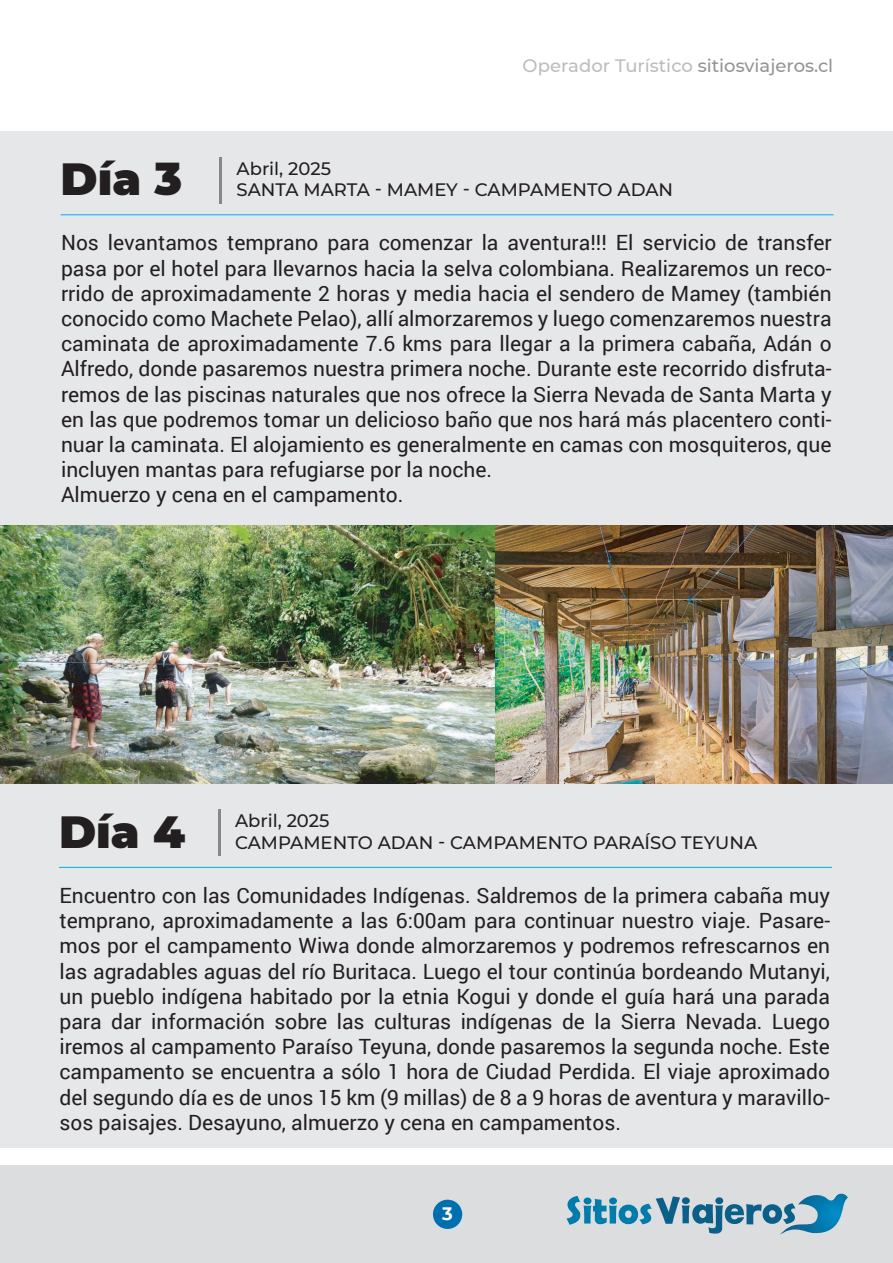
<style>
.page{position:relative;width:893px;height:1263px;background:#fff}
.page>*{position:absolute;margin:0;border:0;box-sizing:border-box;transform-origin:0 0}
.t1{font:900 45px "Montserrat";color:#231f20}
.t2{font:21px/25.2px "Roboto";color:#231f20;text-align:justify}
.t3{font:500 18px/21.6px "Montserrat";color:#231f20}
.t4{font:500 18px "Montserrat";color:#bcbdc0}
.t5{font:700 18px "Montserrat";color:#fff}
.s1{color:#939598}
</style>
<div class="page">
<img style="left:0;top:525px;width:495px;height:259px">
<img style="left:495px;top:525px;width:398px;height:259px">
<div style="left:0;top:1164px;width:893px;height:98px;background:#dcdddf"></div>
<div style="left:433px;top:1200px;width:29px;height:29px;background:#006fb0;border-radius:50%"></div>
<div style="left:0;top:784px;width:893px;height:364px;background:#e6e7e9"></div>
<hr style="left:218px;top:809px;width:2px;height:47px;background:#86888b">
<hr style="left:59px;top:867px;width:773px;height:1px;background:#00aeef">
<div style="left:0;top:131px;width:893px;height:394px;background:#e6e7e9"></div>
<hr style="left:219px;top:157px;width:3px;height:47px;background:#86888b">
<hr style="left:61px;top:214px;width:773px;height:1px;background:#00aeef">
<svg style="left:566px;top:1194px;width:282px;height:41px"></svg>
<p class="t4" style="left:523px;top:53px;width:312px">Operador Turístico <span class="s1">sitiosviajeros.cl</span></p>
<h1 class="t1" style="left:61px;top:146px;width:123px">Día 3</h1>
<p class="t3" style="left:237px;top:157px;width:438px">Abril, 2025<br>SANTA MARTA - MAMEY - CAMPAMENTO ADAN</p>
<p class="t2" style="left:61px;top:229px;width:772px;text-align:left">Nos levantamos temprano para comenzar la aventura!!! El servicio de transfer pasa por el hotel para llevarnos hacia la selva colombiana. Realizaremos un reco&shy;rrido de aproximadamente 2 horas y media hacia el sendero de Mamey (también conocido como Machete Pelao), allí almorzaremos y luego comenzaremos nuestra caminata de aproximadamente 7.6 kms para llegar a la primera cabaña, Adán o Alfredo, donde pasaremos nuestra primera noche. Durante este recorrido disfruta&shy;remos de las piscinas naturales que nos ofrece la Sierra Nevada de Santa Marta y en las que podremos tomar un delicioso baño que nos hará más placentero conti&shy;nuar la caminata. El alojamiento es generalmente en camas con mosquiteros, que incluyen mantas para refugiarse por la noche.<br>Almuerzo y cena en el campamento.</p>
<h1 class="t1" style="left:59px;top:798px;width:128px">Día 4</h1>
<p class="t3" style="left:235px;top:809px;width:524px">Abril, 2025<br>CAMPAMENTO ADAN - CAMPAMENTO PARAÍSO TEYUNA</p>
<p class="t2" style="left:60px;top:882px;width:772px">Encuentro con las Comunidades Indígenas. Saldremos de la primera cabaña muy temprano, aproximadamente a las 6:00am para continuar nuestro viaje. Pasare&shy;mos por el campamento Wiwa donde almorzaremos y podremos refrescarnos en las agradables aguas del río Buritaca. Luego el tour continúa bordeando Mutanyi, un pueblo indígena habitado por la etnia Kogui y donde el guía hará una parada para dar información sobre las culturas indígenas de la Sierra Nevada. Luego iremos al campamento Paraíso Teyuna, donde pasaremos la segunda noche. Este campamento se encuentra a sólo 1 hora de Ciudad Perdida. El viaje aproximado del segundo día es de unos 15 km (9 millas) de 8 a 9 horas de aventura y maravillo&shy;sos paisajes. Desayuno, almuerzo y cena en campamentos.</p>
<p class="t5" style="left:442px;top:1201px;width:12px">3</p>
</div>
